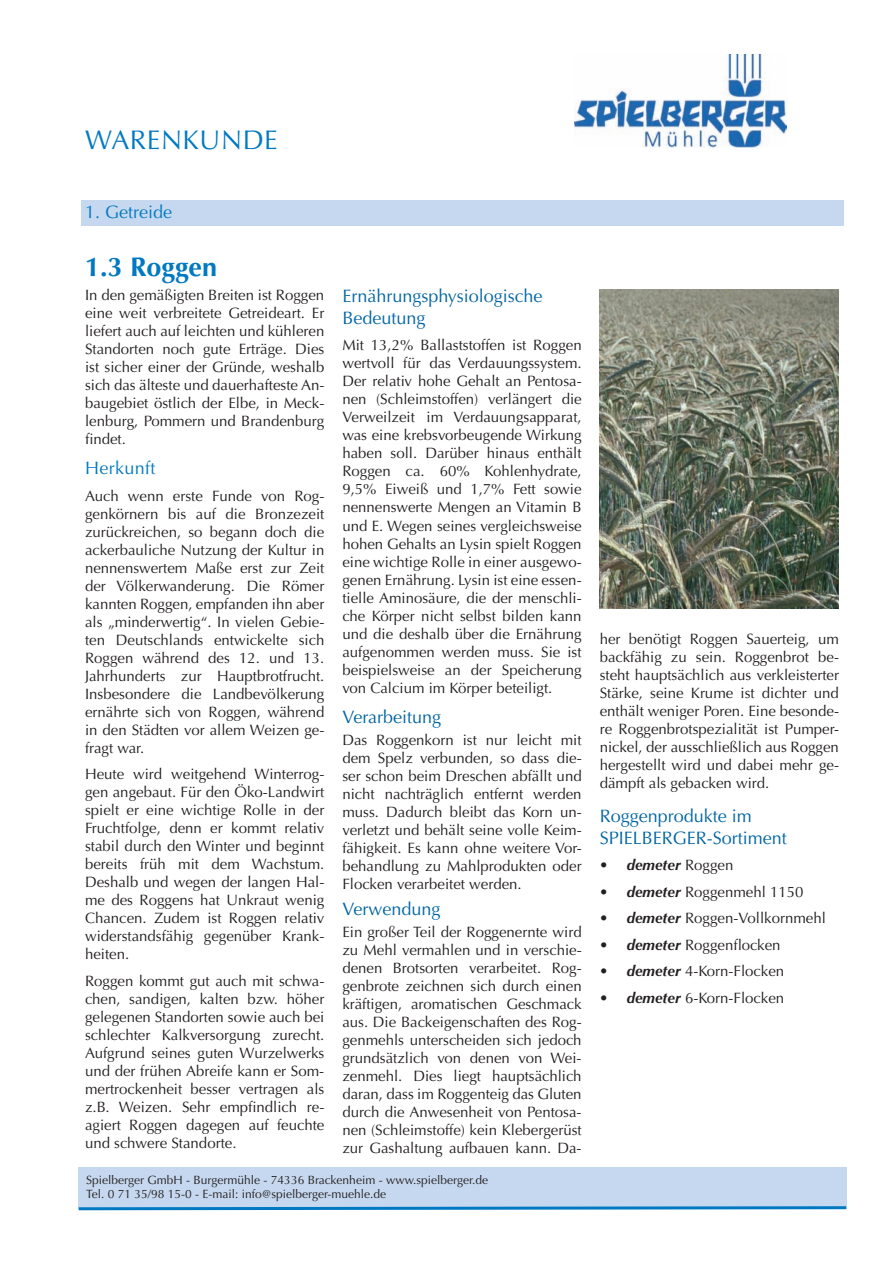
<style>
.page{position:relative;width:893px;height:1263px;background:#fff}
.page>*{position:absolute;margin:0;border:0;box-sizing:border-box;transform-origin:0 0}
.t1{font:27px "Optima LT Std";letter-spacing:.02em;color:#0079c2}
.t2{font:700 27px "Optima LT Std";color:#0079c2}
.t3{font:18px/21.6px "Optima LT Std";color:#0065a4}
.t4{font:18px "Optima LT Std";letter-spacing:.01em;color:#0079c2}
.t5{font:15px/18px "Optima LT Std";color:#231f20;text-align:justify}
.t6{font:italic 700 15px "Optima LT Std";color:#231f20}
.t7{font:12px/14.4px "Optima LT Std";color:#231f20}
.s1{font-weight:400;font-style:normal}
.s2{font-weight:700;font-style:italic}
</style>
<div class="page">
<div style="left:78px;top:1167px;width:769px;height:42px;background:#c6d8ef"></div>
<div style="left:81px;top:201px;width:763px;height:25px;background:#c6d8ef"></div>
<img style="left:600px;top:289px;width:239px;height:320px">
<svg style="left:78px;top:1206px;width:769px;height:5px"></svg>
<img style="left:574px;top:54px;width:213px;height:94px">
<h1 class="t1" style="left:85px;top:124px;width:194px">WARENKUNDE</h1>
<p class="t4" style="left:85px;top:202px;width:89px">1. Getreide</p>
<h1 class="t2" style="left:85px;top:251px;width:134px">1.3 Roggen</h1>
<p class="t5" style="left:85px;top:286px;width:241px">In den gemäßigten Breiten ist Roggen eine weit verbreitete Getreideart. Er liefert auch auf leichten und kühleren Standorten noch gute Erträge. Dies ist sicher einer der Gründe, weshalb sich das älteste und dauerhafteste An&shy;baugebiet östlich der Elbe, in Meck&shy;lenburg, Pommern und Brandenburg findet.</p>
<p class="t4" style="left:85px;top:458px;width:72px">Herkunft</p>
<p class="t5" style="left:85px;top:487px;width:241px">Auch wenn erste Funde von Rog&shy;genkörnern bis auf die Bronzezeit zurückreichen, so begann doch die ackerbauliche Nutzung der Kultur in nennenswertem Maße erst zur Zeit der Völkerwanderung. Die Römer kannten Roggen, empfanden ihn aber als „minderwertig“. In vielen Gebie&shy;ten Deutschlands entwickelte sich Roggen während des 12. und 13.<br>Jahrhunderts zur Hauptbrotfrucht.<br>Insbesondere die Landbevölkerung ernährte sich von Roggen, während in den Städten vor allem Weizen ge&shy;fragt war.</p>
<p class="t5" style="left:85px;top:765px;width:241px">Heute wird weitgehend Winterrog&shy;gen angebaut. Für den Öko-Landwirt spielt er eine wichtige Rolle in der Fruchtfolge, denn er kommt relativ stabil durch den Winter und beginnt bereits früh mit dem Wachstum.<br>Deshalb und wegen der langen Hal&shy;me des Roggens hat Unkraut wenig Chancen. Zudem ist Roggen relativ widerstandsfähig gegenüber Krank&shy;heiten.</p>
<p class="t5" style="left:85px;top:972px;width:241px">Roggen kommt gut auch mit schwa&shy;chen, sandigen, kalten bzw. höher gelegenen Standorten sowie auch bei schlechter Kalkversorgung zurecht.<br>Aufgrund seines guten Wurzelwerks und der frühen Abreife kann er Som&shy;mertrockenheit besser vertragen als z.B. Weizen. Sehr empfindlich re&shy;agiert Roggen dagegen auf feuchte und schwere Standorte.</p>
<p class="t3" style="left:342px;top:286px;width:202px">Ernährungsphysiologische<br>Bedeutung</p>
<p class="t5" style="left:342px;top:337px;width:241px">Mit 13,2% Ballaststoffen ist Roggen wertvoll für das Verdauungssystem.<br>Der relativ hohe Gehalt an Pentosa&shy;nen (Schleimstoffen) verlängert die Verweilzeit im Verdauungsapparat, was eine krebsvorbeugende Wirkung haben soll. Darüber hinaus enthält Roggen ca. 60% Kohlenhydrate, 9,5% Eiweiß und 1,7% Fett sowie nennenswerte Mengen an Vitamin B und E. Wegen seines vergleichsweise hohen Gehalts an Lysin spielt Roggen eine wichtige Rolle in einer ausgewo&shy;genen Ernährung. Lysin ist eine essen&shy;tielle Aminosäure, die der menschli&shy;che Körper nicht selbst bilden kann und die deshalb über die Ernährung aufgenommen werden muss. Sie ist beispielsweise an der Speicherung von Calcium im Körper beteiligt.</p>
<p class="t3" style="left:342px;top:706px;width:100px">Verarbeitung</p>
<p class="t5" style="left:342px;top:731px;width:241px">Das Roggenkorn ist nur leicht mit dem Spelz verbunden, so dass die&shy;ser schon beim Dreschen abfällt und nicht nachträglich entfernt werden muss. Dadurch bleibt das Korn un&shy;verletzt und behält seine volle Keim&shy;fähigkeit. Es kann ohne weitere Vor&shy;behandlung zu Mahlprodukten oder Flocken verarbeitet werden.</p>
<p class="t3" style="left:342px;top:898px;width:100px">Verwendung</p>
<p class="t5" style="left:342px;top:923px;width:241px">Ein großer Teil der Roggenernte wird zu Mehl vermahlen und in verschie&shy;denen Brotsorten verarbeitet. Rog&shy;genbrote zeichnen sich durch einen kräftigen, aromatischen Geschmack aus. Die Backeigenschaften des Rog&shy;genmehls unterscheiden sich jedoch grundsätzlich von denen von Wei&shy;zenmehl. Dies liegt hauptsächlich daran, dass im Roggenteig das Gluten durch die Anwesenheit von Pentosa&shy;nen (Schleimstoffe) kein Klebergerüst zur Gashaltung aufbauen kann. Da-</p>
<p class="t7" style="left:86px;top:1172px;width:403px">Spielberger GmbH - Burgermühle - 74336 Brackenheim - www.spielberger.de<br>Tel. 0 71 35/98 15-0 - E-mail: info@spielberger-muehle.de</p>
<p class="t5" style="left:600px;top:630px;width:241px">her benötigt Roggen Sauerteig, um backfähig zu sein. Roggenbrot be&shy;steht hauptsächlich aus verkleisterter Stärke, seine Krume ist dichter und enthält weniger Poren. Eine besonde&shy;re Roggenbrotspezialität ist Pumper&shy;nickel, der ausschließlich aus Roggen hergestellt wird und dabei mehr ge&shy;dämpft als gebacken wird.</p>
<p class="t3" style="left:600px;top:805px;width:189px">Roggenprodukte im<br>SPIELBERGER-Sortiment</p>
<p class="t6" style="left:600px;top:856px;width:135px">• demeter <span class="s1">Roggen</span></p>
<p class="t5" style="left:600px;top:883px;width:205px"><span class="s2">• demeter</span> Roggenmehl 1150</p>
<p class="t5" style="left:600px;top:909px;width:228px"><span class="s2">• demeter</span> Roggen-Vollkornmehl</p>
<p class="t5" style="left:600px;top:936px;width:182px"><span class="s2">• demeter</span> Roggenflocken</p>
<p class="t5" style="left:600px;top:962px;width:186px"><span class="s2">• demeter</span> 4-Korn-Flocken</p>
<p class="t5" style="left:600px;top:989px;width:186px"><span class="s2">• demeter</span> 6-Korn-Flocken</p>
</div>
